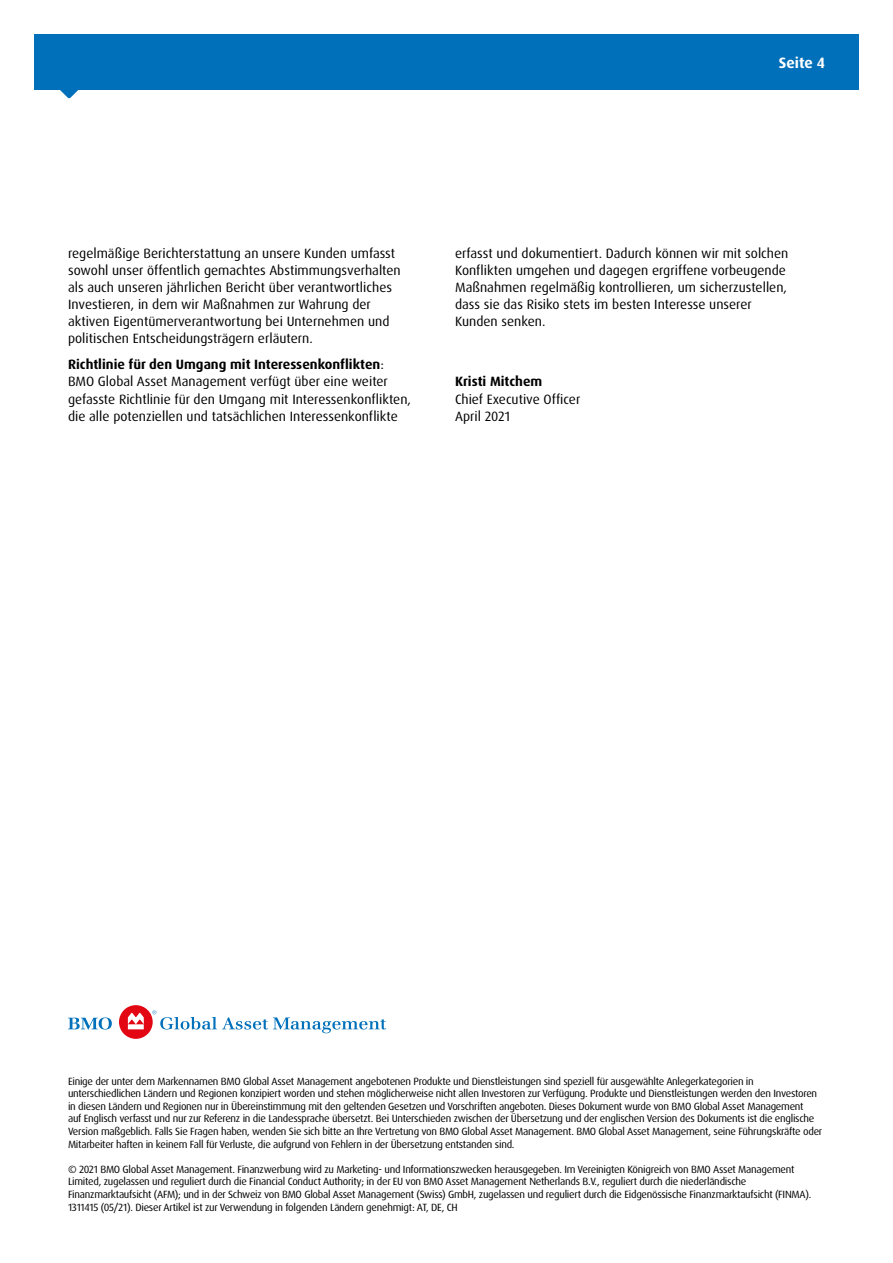
<style>
.page{position:relative;width:893px;height:1263px;background:#fff}
.page>*{position:absolute;margin:0;border:0;box-sizing:border-box;transform-origin:0 0}
.t1{font:700 15px "Dax Pro";color:#fff}
.t2{font:13.5px/17.1px "Dax Pro";color:#000}
.t3{font:700 13.5px "Dax Pro";color:#000}
.t4{font:700 13.5px "Dax Pro";color:#fff}
.t5{font:10.5px/12.6px "Dax Pro";letter-spacing:-.025em;color:#000}
.s1{font-weight:700}
</style>
<div class="page">
<div style="left:34px;top:34px;width:825px;height:56px;background:#0070ba"></div>
<svg style="left:60px;top:90px;width:18px;height:8px"></svg>
<svg style="left:68px;top:1017px;width:44px;height:12px"></svg>
<div style="left:119px;top:1005px;width:34px;height:34px;background:#e30613;border-radius:50%"></div>
<svg style="left:128px;top:1013px;width:16px;height:16px"></svg>
<svg style="left:152px;top:1010px;width:234px;height:23px"></svg>
<h1 class="t1" style="left:779px;top:53px;width:48px">Seite 4</h1>
<p class="t4" style="left:784px;top:54px;width:42px">PAGE 4</p>
<p class="t2" style="left:68px;top:244px;width:334px">regelmäßige Berichterstattung an unsere Kunden umfasst sowohl unser öffentlich gemachtes Abstimmungsverhalten als auch unseren jährlichen Bericht über verantwortliches Investieren, in dem wir Maßnahmen zur Wahrung der aktiven Eigentümerverantwortung bei Unternehmen und politischen Entscheidungsträgern erläutern.</p>
<p class="t2" style="left:68px;top:356px;width:344px"><span class="s1">Richtlinie für den Umgang mit Interessenkonflikten</span>:<br>BMO Global Asset Management verfügt über eine weiter gefasste Richtlinie für den Umgang mit Interessenkonflikten, die alle potenziellen und tatsächlichen Interessenkonflikte</p>
<p class="t2" style="left:455px;top:244px;width:335px">erfasst und dokumentiert. Dadurch können wir mit solchen Konflikten umgehen und dagegen ergriffene vorbeugende Maßnahmen regelmäßig kontrollieren, um sicherzustellen, dass sie das Risiko stets im besten Interesse unserer Kunden senken.</p>
<p class="t3" style="left:455px;top:373px;width:89px">Kristi Mitchem</p>
<p class="t2" style="left:455px;top:390px;width:127px">Chief Executive Officer<br>April 2021</p>
<p class="t5" style="left:68px;top:1075px;width:756px">Einige der unter dem Markennamen BMO Global Asset Management angebotenen Produkte und Dienstleistungen sind speziell für ausgewählte Anlegerkategorien in unterschiedlichen Ländern und Regionen konzipiert worden und stehen möglicherweise nicht allen Investoren zur Verfügung. Produkte und Dienstleistungen werden den Investoren in diesen Ländern und Regionen nur in Übereinstimmung mit den geltenden Gesetzen und Vorschriften angeboten. Dieses Dokument wurde von BMO Global Asset Management<br>auf Englisch verfasst und nur zur Referenz in die Landessprache übersetzt. Bei Unterschieden zwischen der Übersetzung und der englischen Version des Dokuments ist die englische Version maßgeblich. Falls Sie Fragen haben, wenden Sie sich bitte an Ihre Vertretung von BMO Global Asset Management. BMO Global Asset Management, seine Führungskräfte oder Mitarbeiter haften in keinem Fall für Verluste, die aufgrund von Fehlern in der Übersetzung entstanden sind.</p>
<p class="t5" style="left:68px;top:1163px;width:745px">© 2021 BMO Global Asset Management. Finanzwerbung wird zu Marketing- und Informationszwecken herausgegeben. Im Vereinigten Königreich von BMO Asset Management Limited, zugelassen und reguliert durch die Financial Conduct Authority; in der EU von BMO Asset Management Netherlands B.V., reguliert durch die niederländische Finanzmarktaufsicht (AFM); und in der Schweiz von BMO Global Asset Management (Swiss) GmbH, zugelassen und reguliert durch die Eidgenössische Finanzmarktaufsicht (FINMA).<br>1311415 (05/21). Dieser Artikel ist zur Verwendung in folgenden Ländern genehmigt: AT, DE, CH</p>
</div>
